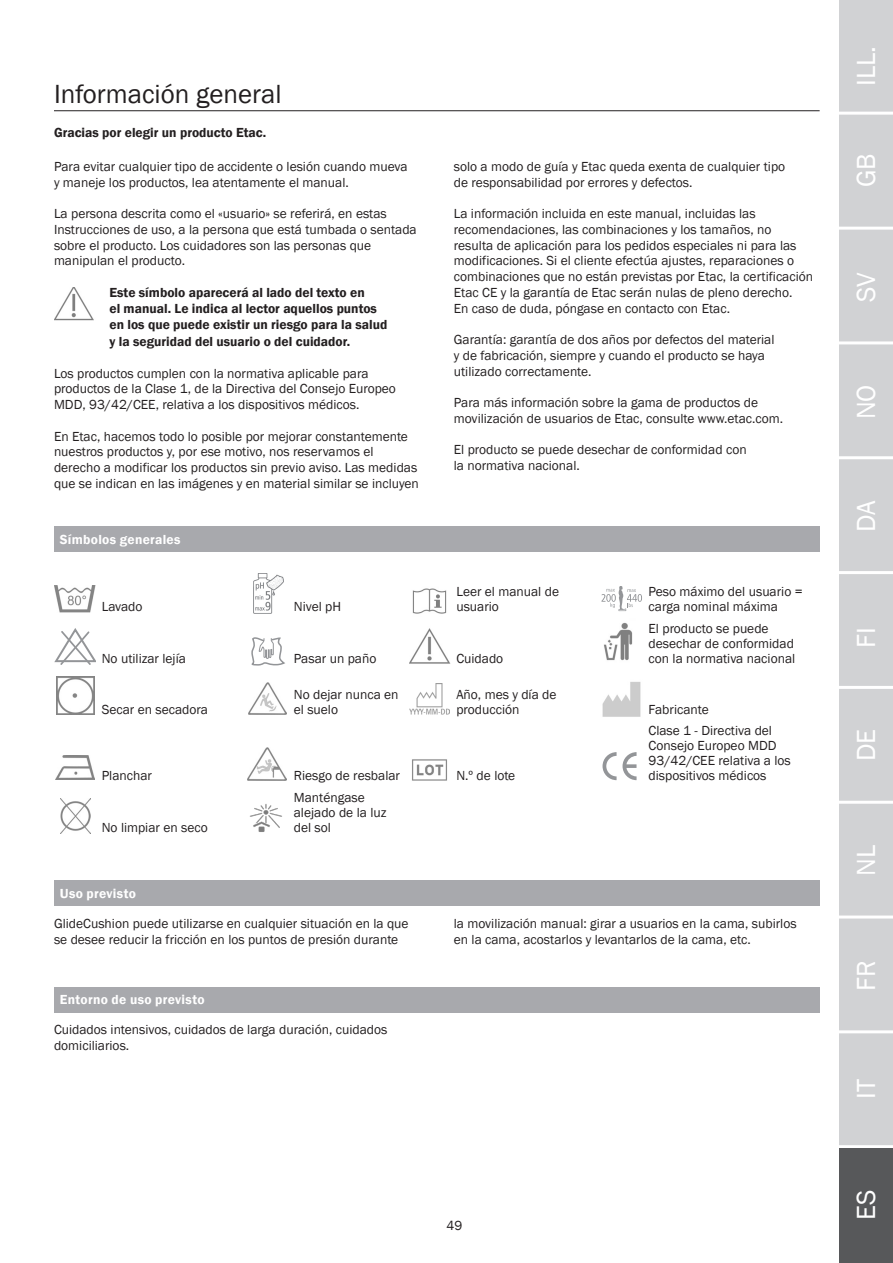
<style>
.page{position:relative;width:893px;height:1263px;background:#fff}
.page>*{position:absolute;margin:0;border:0;box-sizing:border-box;transform-origin:0 0}
.t1{font:27px "Franklin Gothic";color:#fff}
.Header_-_Overskrif{font:27px "Franklin Gothic";color:#231f20}
.Brødtekst{font:13.5px/15.8px "Franklin Gothic";color:#231f20}
.Symbol_tekster{font:13.5px/15px "Franklin Gothic";color:#231f20}
.Brødtekst_FED{font:600 13.5px/16.2px "Franklin Gothic";color:#231f20}
.Skema_overskrifter_o{font:600 13.5px "Franklin Gothic";letter-spacing:.02em;color:#fff}
</style>
<div class="page">
<div style="left:839px;top:0;width:54px;height:1263px;background:#d1d2d4"></div>
<hr style="left:839px;top:112px;width:54px;height:3px;background:#fff">
<hr style="left:839px;top:227px;width:54px;height:3px;background:#fff">
<hr style="left:839px;top:341px;width:54px;height:3px;background:#fff">
<hr style="left:839px;top:456px;width:54px;height:3px;background:#fff">
<hr style="left:839px;top:571px;width:54px;height:3px;background:#fff">
<hr style="left:839px;top:686px;width:54px;height:3px;background:#fff">
<hr style="left:839px;top:801px;width:54px;height:3px;background:#fff">
<hr style="left:839px;top:915px;width:54px;height:3px;background:#fff">
<hr style="left:839px;top:1030px;width:54px;height:3px;background:#fff">
<hr style="left:839px;top:1145px;width:54px;height:3px;background:#fff">
<hr style="left:54px;top:110px;width:766px;height:1px;background:#231f20">
<div style="left:839px;top:1148px;width:54px;height:115px;background:#57585a"></div>
<div style="left:54px;top:880px;width:766px;height:26px;background:#a8a9ad"></div>
<div style="left:54px;top:987px;width:766px;height:25px;background:#a8a9ad"></div>
<img style="left:54px;top:287px;width:40px;height:34px">
<div style="left:54px;top:526px;width:766px;height:25px;background:#a8a9ad"></div>
<img style="left:54px;top:585px;width:42px;height:28px">
<img style="left:254px;top:574px;width:29px;height:39px">
<img style="left:412px;top:588px;width:35px;height:26px">
<svg style="left:601px;top:586px;width:41px;height:25px"></svg>
<svg style="left:54px;top:628px;width:42px;height:37px"></svg>
<svg style="left:251px;top:637px;width:34px;height:29px"></svg>
<img style="left:409px;top:628px;width:41px;height:36px">
<img style="left:604px;top:622px;width:29px;height:39px">
<img style="left:56px;top:677px;width:38px;height:38px">
<img style="left:248px;top:682px;width:39px;height:32px">
<img style="left:409px;top:684px;width:41px;height:31px">
<img style="left:602px;top:682px;width:39px;height:35px">
<img style="left:56px;top:756px;width:38px;height:23px">
<img style="left:248px;top:748px;width:38px;height:33px">
<img style="left:412px;top:759px;width:35px;height:22px">
<svg style="left:602px;top:752px;width:35px;height:28px"></svg>
<img style="left:60px;top:798px;width:30px;height:35px">
<img style="left:249px;top:804px;width:33px;height:28px">
<p class="Header_-_Overskrif" style="left:54px;top:78px;width:229px">Información general</p>
<p class="Brødtekst_FED" style="left:54px;top:125px;width:214px">Gracias por elegir un producto Etac.</p>
<p class="Brødtekst" style="left:54px;top:159px;width:355px">Para evitar cualquier tipo de accidente o lesión cuando mueva y maneje los productos, lea atentamente el manual.</p>
<p class="Brødtekst" style="left:54px;top:206px;width:364px">La persona descrita como el «usuario» se referirá, en estas Instrucciones de uso, a la persona que está tumbada o sentada sobre el producto. Los cuidadores son las personas que manipulan el producto.</p>
<p class="Brødtekst_FED" style="left:109px;top:284px;width:279px">Este símbolo aparecerá al lado del texto en<br>el manual. Le indica al lector aquellos puntos en los que puede existir un riesgo para la salud y la seguridad del usuario o del cuidador.</p>
<p class="Brødtekst" style="left:54px;top:365px;width:343px">Los productos cumplen con la normativa aplicable para productos de la Clase 1, de la Directiva del Consejo Europeo<br>MDD, 93/42/CEE, relativa a los dispositivos médicos.</p>
<p class="Brødtekst" style="left:54px;top:428px;width:366px">En Etac, hacemos todo lo posible por mejorar constantemente nuestros productos y, por ese motivo, nos reservamos el derecho a modificar los productos sin previo aviso. Las medidas que se indican en las imágenes y en material similar se incluyen</p>
<p class="Skema_overskrifter_o" style="left:60px;top:531px;width:122px">Símbolos generales</p>
<p class="Symbol_tekster" style="left:102px;top:599px;width:42px">Lavado</p>
<p class="Symbol_tekster" style="left:294px;top:599px;width:49px">Nivel pH</p>
<p class="Brødtekst" style="left:454px;top:159px;width:333px">solo a modo de guía y Etac queda exenta de cualquier tipo de responsabilidad por errores y defectos.</p>
<p class="Brødtekst" style="left:454px;top:206px;width:361px">La información incluida en este manual, incluidas las recomendaciones, las combinaciones y los tamaños, no resulta de aplicación para los pedidos especiales ni para las modificaciones. Si el cliente efectúa ajustes, reparaciones o combinaciones que no están previstas por Etac, la certificación Etac CE y la garantía de Etac serán nulas de pleno derecho.<br>En caso de duda, póngase en contacto con Etac.</p>
<p class="Brødtekst" style="left:454px;top:332px;width:322px">Garantía: garantía de dos años por defectos del material y de fabricación, siempre y cuando el producto se haya utilizado correctamente.</p>
<p class="Brødtekst" style="left:454px;top:395px;width:331px">Para más información sobre la gama de productos de movilización de usuarios de Etac, consulte www.etac.com.</p>
<p class="Brødtekst" style="left:454px;top:442px;width:294px">El producto se puede desechar de conformidad con la normativa nacional.</p>
<p class="Symbol_tekster" style="left:456px;top:584px;width:104px">Leer el manual de usuario</p>
<p class="Symbol_tekster" style="left:649px;top:584px;width:156px">Peso máximo del usuario = carga nominal máxima</p>
<p class="Symbol_tekster" style="left:102px;top:651px;width:86px">No utilizar lejía</p>
<p class="Symbol_tekster" style="left:294px;top:651px;width:84px">Pasar un paño</p>
<p class="Symbol_tekster" style="left:456px;top:651px;width:48px">Cuidado</p>
<p class="Symbol_tekster" style="left:102px;top:702px;width:108px">Secar en secadora</p>
<p class="Symbol_tekster" style="left:294px;top:687px;width:106px">No dejar nunca en el suelo</p>
<p class="Symbol_tekster" style="left:456px;top:687px;width:102px">Año, mes y día de producción</p>
<p class="Symbol_tekster" style="left:102px;top:769px;width:52px">Planchar</p>
<p class="Symbol_tekster" style="left:294px;top:769px;width:108px">Riesgo de resbalar</p>
<p class="Symbol_tekster" style="left:456px;top:769px;width:60px">N.º de lote</p>
<p class="Symbol_tekster" style="left:102px;top:820px;width:107px">No limpiar en seco</p>
<p class="Symbol_tekster" style="left:294px;top:790px;width:94px">Manténgase alejado de la luz del sol</p>
<p class="Symbol_tekster" style="left:649px;top:621px;width:148px">El producto se puede desechar de conformidad con la normativa nacional</p>
<p class="Symbol_tekster" style="left:649px;top:702px;width:62px">Fabricante</p>
<p class="Symbol_tekster" style="left:649px;top:724px;width:144px">Clase 1 - Directiva del<br>Consejo Europeo MDD<br>93/42/CEE relativa a los dispositivos médicos</p>
<p class="Skema_overskrifter_o" style="left:60px;top:885px;width:78px">Uso previsto</p>
<p class="Brødtekst" style="left:54px;top:915px;width:356px;line-height:16.2px">GlideCushion puede utilizarse en cualquier situación en la que se desee reducir la fricción en los puntos de presión durante</p>
<p class="Brødtekst" style="left:454px;top:915px;width:344px;line-height:16.2px">la movilización manual: girar a usuarios en la cama, subirlos en la cama, acostarlos y levantarlos de la cama, etc.</p>
<p class="Skema_overskrifter_o" style="left:60px;top:992px;width:146px">Entorno de uso previsto</p>
<p class="Brødtekst" style="left:54px;top:1022px;width:335px;line-height:16.2px">Cuidados intensivos, cuidados de larga duración, cuidados domiciliarios.</p>
<p class="Brødtekst" style="left:446px;top:1217px;width:17px">49</p>
<h1 class="t1" style="left:849px;top:86px;width:41px;rotate:-90deg">ILL.</h1>
<h1 class="t1" style="left:849px;top:187px;width:35px;rotate:-90deg">GB</h1>
<h1 class="t1" style="left:849px;top:302px;width:31px;rotate:-90deg">SV</h1>
<h1 class="t1" style="left:849px;top:419px;width:36px;rotate:-90deg">NO</h1>
<h1 class="t1" style="left:849px;top:532px;width:33px;rotate:-90deg">DA</h1>
<h1 class="t1" style="left:849px;top:648px;width:22px;rotate:-90deg">FI</h1>
<h1 class="t1" style="left:849px;top:761px;width:34px;rotate:-90deg">DE</h1>
<h1 class="t1" style="left:849px;top:876px;width:32px;rotate:-90deg">NL</h1>
<h1 class="t1" style="left:849px;top:991px;width:32px;rotate:-90deg">FR</h1>
<h1 class="t1" style="left:849px;top:1099px;width:21px;rotate:-90deg">IT</h1>
<h1 class="t1" style="left:849px;top:1220px;width:32px;rotate:-90deg">ES</h1>
</div>
